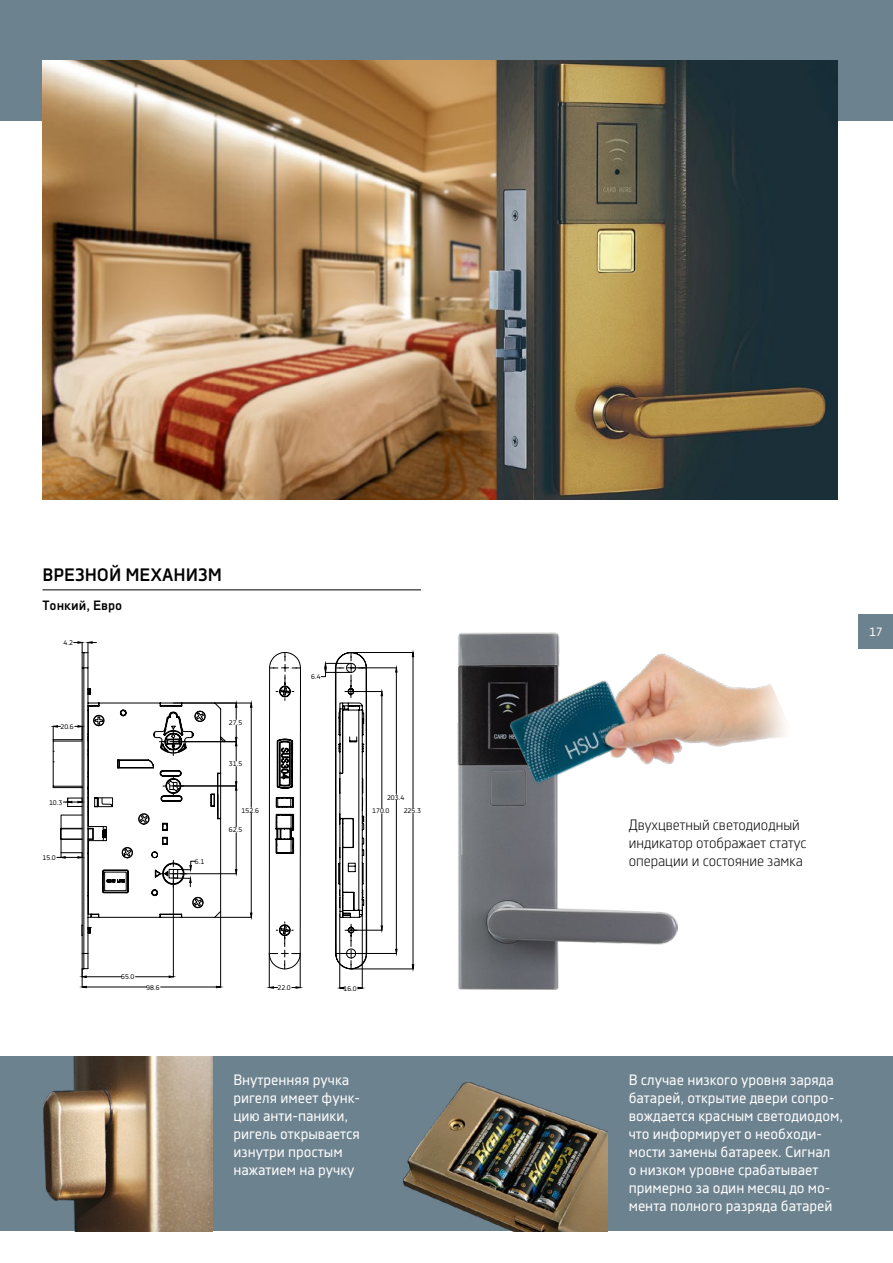
<style>
.page{position:relative;width:893px;height:1263px;background:#fff}
.page>*{position:absolute;margin:0;border:0;box-sizing:border-box;transform-origin:0 0}
.t1{font:700 18px "Decima Nova Pro";color:#000}
.t2{font:15px/18px "Decima Nova Pro";color:#fff}
.t3{font:15px/18px "Decima Nova Pro Lt";color:#000}
.t4{font:700 13.5px "Decima Nova Pro";color:#000}
.t5{font:12px "Decima Nova Pro";color:#fff}
.t6{font:6.75px/13.6px "Decima Nova Pro";color:#000}
</style>
<div class="page">
<div style="left:859px;top:614px;width:34px;height:34px;background:#6d828f"></div>
<img style="left:457px;top:632px;width:220px;height:357px">
<div style="left:0;top:0;width:893px;height:121px;background:#6d828f"></div>
<img style="left:43px;top:60px;width:795px;height:439px">
<div style="left:0;top:1057px;width:893px;height:174px;background:#6d828f"></div>
<img style="left:43px;top:1057px;width:169px;height:174px">
<img style="left:403px;top:1082px;width:204px;height:149px">
<img style="left:501px;top:632px;width:285px;height:211px">
<hr style="left:43px;top:589px;width:378px;height:1px;background:#000">
<svg style="left:206px;top:702px;width:20px;height:267px"></svg>
<svg style="left:269px;top:652px;width:32px;height:323px"></svg>
<hr style="left:220px;top:911px;width:1px;height:76px;background:#000">
<hr style="left:161px;top:987px;width:55px;height:1px;background:#000">
<hr style="left:215px;top:703px;width:36px;height:1px;background:#000">
<hr style="left:215px;top:917px;width:36px;height:1px;background:#000">
<hr style="left:251px;top:707px;width:1px;height:100px;background:#000">
<hr style="left:251px;top:813px;width:1px;height:100px;background:#000">
<svg style="left:250px;top:702px;width:3px;height:6px"></svg>
<svg style="left:250px;top:912px;width:3px;height:6px"></svg>
<hr style="left:173px;top:873px;width:63px;height:1px;background:#000">
<hr style="left:236px;top:833px;width:1px;height:36px;background:#000">
<hr style="left:236px;top:790px;width:1px;height:37px;background:#000">
<svg style="left:235px;top:869px;width:3px;height:5px"></svg>
<hr style="left:173px;top:786px;width:63px;height:1px;background:#000">
<svg style="left:235px;top:767px;width:3px;height:24px"></svg>
<hr style="left:173px;top:741px;width:63px;height:1px;background:#000">
<hr style="left:173px;top:703px;width:63px;height:1px;background:#000">
<svg style="left:235px;top:725px;width:3px;height:36px"></svg>
<svg style="left:235px;top:702px;width:3px;height:17px"></svg>
<svg style="left:52px;top:641px;width:154px;height:347px"></svg>
<hr style="left:269px;top:953px;width:1px;height:35px;background:#000">
<hr style="left:300px;top:954px;width:1px;height:34px;background:#000">
<svg style="left:269px;top:986px;width:9px;height:3px"></svg>
<svg style="left:292px;top:986px;width:9px;height:3px"></svg>
<hr style="left:362px;top:914px;width:1px;height:74px;background:#000">
<hr style="left:339px;top:914px;width:1px;height:74px;background:#000">
<svg style="left:357px;top:986px;width:6px;height:3px"></svg>
<svg style="left:339px;top:986px;width:6px;height:3px"></svg>
<svg style="left:321px;top:652px;width:46px;height:323px"></svg>
<hr style="left:351px;top:930px;width:31px;height:1px;background:#000">
<hr style="left:351px;top:691px;width:31px;height:1px;background:#000">
<hr style="left:382px;top:814px;width:1px;height:112px;background:#000">
<hr style="left:382px;top:696px;width:1px;height:112px;background:#000">
<svg style="left:380px;top:925px;width:3px;height:6px"></svg>
<hr style="left:351px;top:953px;width:46px;height:1px;background:#000">
<hr style="left:351px;top:668px;width:46px;height:1px;background:#000">
<hr style="left:396px;top:800px;width:1px;height:149px;background:#000">
<hr style="left:396px;top:672px;width:1px;height:122px;background:#000">
<svg style="left:395px;top:948px;width:3px;height:5px"></svg>
<svg style="left:395px;top:667px;width:3px;height:6px"></svg>
<hr style="left:351px;top:652px;width:62px;height:1px;background:#000">
<hr style="left:351px;top:969px;width:62px;height:1px;background:#000">
<hr style="left:413px;top:657px;width:1px;height:151px;background:#000">
<hr style="left:413px;top:813px;width:1px;height:152px;background:#000">
<svg style="left:412px;top:964px;width:2px;height:6px"></svg>
<p class="t1" style="left:43px;top:564px;width:181px">ВРЕЗНОЙ МЕХАНИЗМ</p>
<p class="t4" style="left:43px;top:598px;width:81px">Тонкий, Евро</p>
<p class="t6" style="left:64px;top:636px;width:11px">4.2</p>
<p class="t6" style="left:60px;top:720px;width:15px">20.6</p>
<p class="t6" style="left:49px;top:795px;width:15px">10.3</p>
<p class="t6" style="left:43px;top:851px;width:15px">15.0</p>
<p class="t6" style="left:195px;top:855px;width:11px">6.1</p>
<p class="t6" style="left:229px;top:716px;width:15px">27.5</p>
<p class="t6" style="left:229px;top:757px;width:15px">31.5</p>
<p class="t6" style="left:242px;top:804px;width:19px">152.6</p>
<p class="t6" style="left:229px;top:823px;width:15px">62.5</p>
<p class="t6" style="left:311px;top:670px;width:11px">6.4</p>
<p class="t6" style="left:404px;top:791px;width:19px;text-indent:-17px">203.4<br>225.3</p>
<p class="t6" style="left:372px;top:804px;width:19px">170.0</p>
<p class="t6" style="left:121px;top:970px;width:15px">65.0</p>
<p class="t6" style="left:146px;top:980px;width:15px">98.6</p>
<p class="t6" style="left:277px;top:981px;width:15px">22.0</p>
<p class="t6" style="left:343px;top:981px;width:15px">16.0</p>
<p class="t2" style="left:233px;top:1071px;width:128px">Внутренняя ручка ригеля имеет функ&shy;цию анти-паники, ригель открывается изнутри простым нажатием на ручку</p>
<p class="t5" style="left:869px;top:625px;width:15px">17</p>
<p class="t3" style="left:629px;top:816px;width:179px">Двухцветный светодиодный индикатор отображает статус операции и состояние замка</p>
<p class="t2" style="left:629px;top:1071px;width:216px">В случае низкого уровня заряда батарей, открытие двери сопро&shy;вождается красным светодиодом, что информирует о необходи&shy;мости замены батареек. Сигнал<br>о низком уровне срабатывает примерно за один месяц до мо&shy;мента полного разряда батарей</p>
</div>
